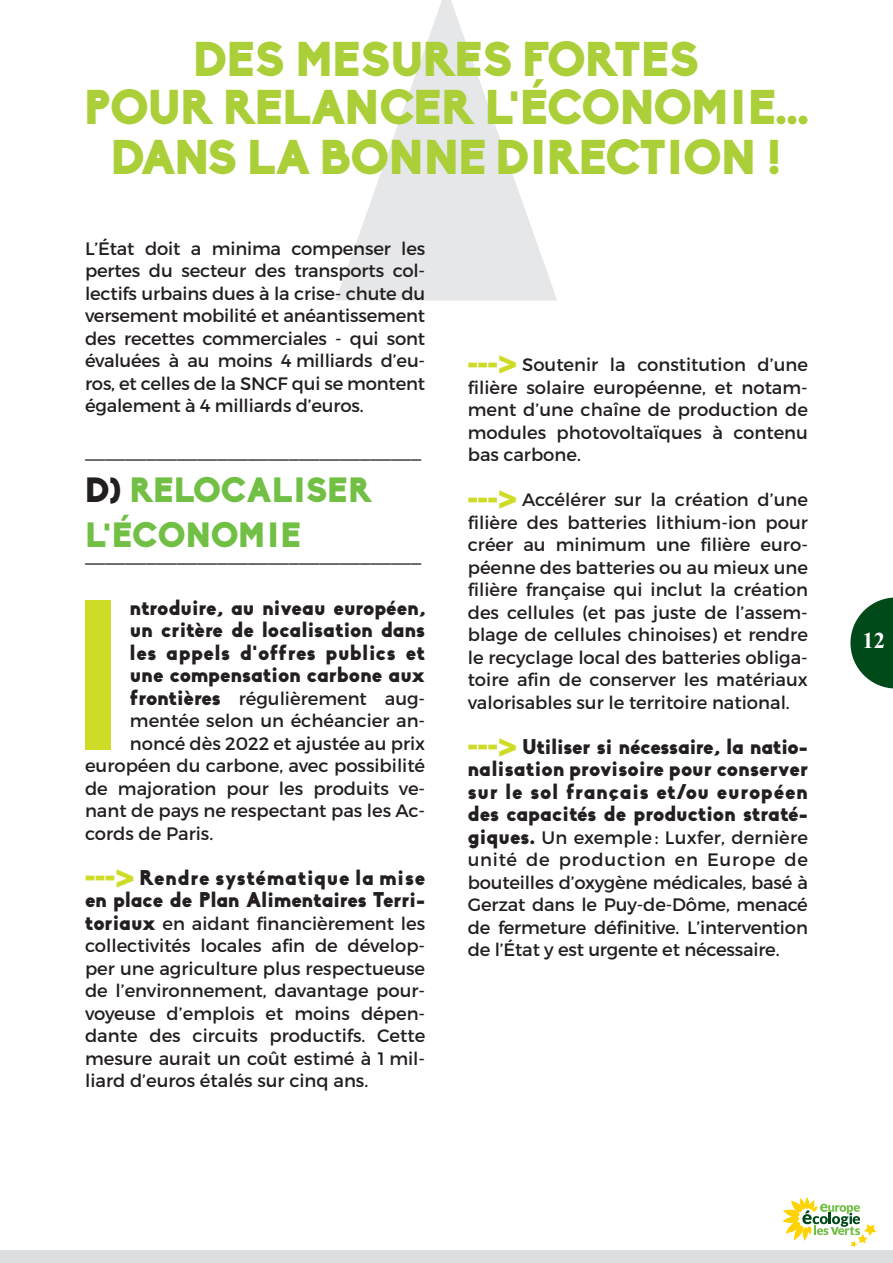
<style>
.page{position:relative;width:893px;height:1263px;background:#fff}
.page>*{position:absolute;margin:0;border:0;box-sizing:border-box;transform-origin:0 0}
.t1{font:213.9px "Montserrat";color:#cfdc27}
.t2{font:900 48px/48.8px "Biko";letter-spacing:-.02em;color:#abcf38;text-align:center}
.t3{font:900 34.5px/45px "Biko";color:#71bf44}
.t4{font:700 22.5px "Times New Roman";color:#fff}
.t5{font:900 21px/22.5px "Biko";color:#231f20;text-align:justify}
.t6{font:18px/22.5px "Montserrat";color:#231f20;text-align:justify}
.s1{color:#231f20}
.s2{font-family:"Biko";font-weight:900;font-size:21px}
.s3{font-family:"Arial";font-size:30px;color:#cfdc27}
.s4{font-family:"Arial";font-weight:900;font-size:30px;color:#cfdc27}
</style>
<div class="page">
<svg style="left:336px;top:0;width:221px;height:300px;fill:#e6e7e9"></svg>
<div style="left:0;top:1250px;width:893px;height:13px;background:#dcdddf"></div>
<svg style="left:782px;top:1197px;width:94px;height:50px"></svg>
<svg style="left:850px;top:597px;width:43px;height:91px"></svg>
<h2 class="t2" style="left:84px;top:35px;width:727px">Des mesures fortes<br>pour relancer l'économie... dans la bonne direction !</h2>
<p class="t6" style="left:85px;top:237px;width:342px">L’État doit a minima compenser les pertes du secteur des transports col&shy;lectifs urbains dues à la crise- chute du versement mobilité et anéantissement des recettes commerciales - qui sont évaluées à au moins 4 milliards d’eu&shy;ros, et celles de la SNCF qui se montent également à 4 milliards d’euros.</p>
<p class="t6" style="left:85px;top:439px;width:338px">_________________________________</p>
<h3 class="t3" style="left:85px;top:468px;width:278px"><span class="s1">D)</span> Relocaliser l'économie</h3>
<p class="t6" style="left:85px;top:543px;width:338px">_________________________________</p>
<h1 class="t1" style="left:65px;top:542px;width:66px">I</h1>
<p class="t5" style="left:130px;top:596px;width:297px">ntroduire, au niveau européen, un critère de localisation dans les appels d'offres publics et une compensation carbone aux</p>
<p class="t6" style="left:130px;top:687px;width:297px"><span class="s2">frontières</span> régulièrement aug-</p>
<p class="t6" style="left:130px;top:709px;width:297px">mentée selon un échéancier an-</p>
<p class="t6" style="left:130px;top:732px;width:297px">noncé dès 2022 et ajustée au prix</p>
<p class="t6" style="left:85px;top:754px;width:342px">européen du carbone, avec possibilité</p>
<p class="t6" style="left:85px;top:777px;width:342px">de majoration pour les produits ve-</p>
<p class="t6" style="left:85px;top:799px;width:342px">nant de pays ne respectant pas les Ac-</p>
<p class="t6" style="left:85px;top:822px;width:130px">cords de Paris.</p>
<p class="t5" style="left:85px;top:866px;width:342px"><span class="s3">---&gt;</span> Rendre systématique la mise en place de Plan Alimentaires Terri-</p>
<p class="t6" style="left:85px;top:912px;width:342px"><span class="s2">toriaux</span> en aidant financièrement les collectivités locales afin de dévelop&shy;per une agriculture plus respectueuse de l’environnement, davantage pour&shy;voyeuse d’emplois et moins dépen&shy;dante des circuits productifs. Cette mesure aurait un coût estimé à 1 mil&shy;liard d’euros étalés sur cinq ans.</p>
<p class="t6" style="left:468px;top:353px;width:342px"><span class="s4">---&gt;</span> Soutenir la constitution d’une filière solaire européenne, et notam&shy;ment d’une chaîne de production de modules photovoltaïques à contenu bas carbone.</p>
<p class="t6" style="left:468px;top:488px;width:342px"><span class="s4">---&gt;</span> Accélérer sur la création d’une filière des batteries lithium-ion pour créer au minimum une filière euro&shy;péenne des batteries ou au mieux une filière française qui inclut la création des cellules (et pas juste de l’assem&shy;blage de cellules chinoises) et rendre le recyclage local des batteries obliga&shy;toire afin de conserver les matériaux valorisables sur le territoire national.</p>
<p class="t5" style="left:468px;top:735px;width:342px"><span class="s3">---&gt;</span> Utiliser si nécessaire, la natio&shy;nalisation provisoire pour conserver sur le sol français et/ou européen des capacités de production straté-</p>
<p class="t6" style="left:468px;top:826px;width:342px"><span class="s2">giques.</span> Un exemple: Luxfer, dernière unité de production en Europe de bouteilles d’oxygène médicales, basé à Gerzat dans le Puy-de-Dôme, menacé de fermeture définitive. L’intervention de l’État y est urgente et nécessaire.</p>
<p class="t4" style="left:863px;top:625px;width:24px">12</p>
</div>
